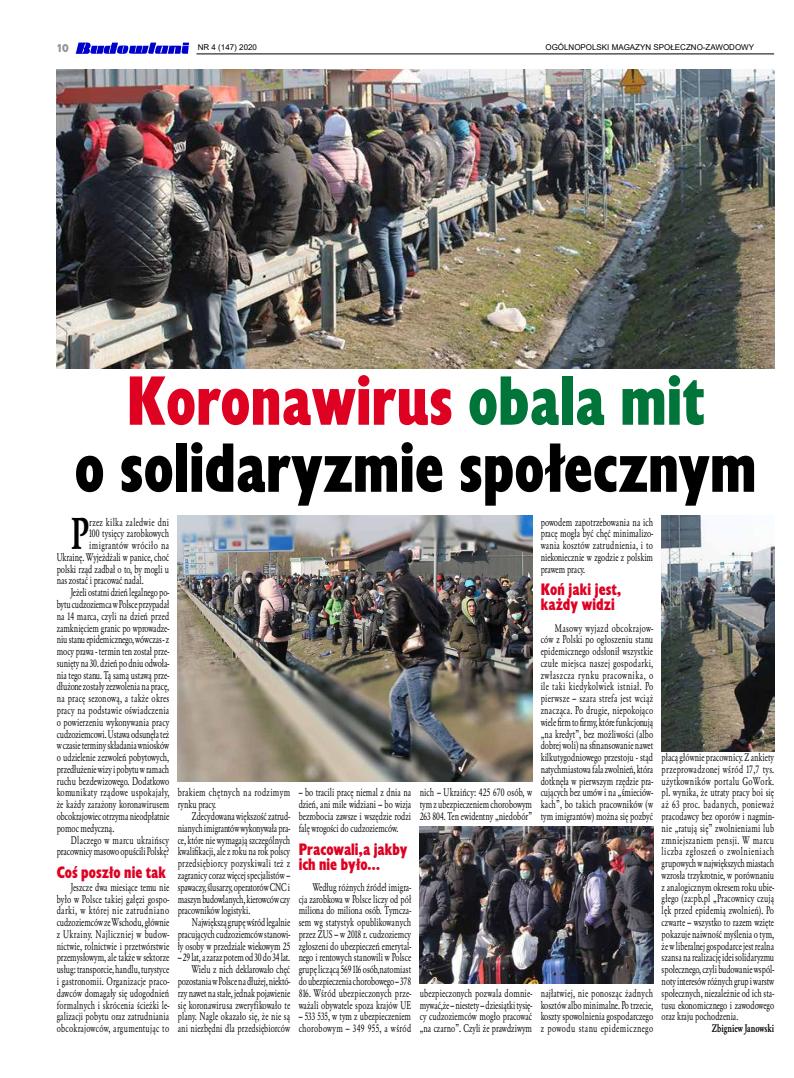
<style>
.page{position:relative;width:794px;height:1078px;background:#fff}
.page>*{position:absolute;margin:0;border:0;box-sizing:border-box;transform-origin:0 0}
.t1{font:67px/67px "EFN Gilead Blk Cnd";color:#000;text-align:center}
.t2{font:700 40.6px "EFN Garamo Cnd";color:#000}
.t3{font:16px/15px "EFN Gilead Blk Cnd";color:#de0122}
.t4{font:11px "EFN Gilead Blk Cnd";color:#969696}
.t5{font:10px/11.8px "EFN Garamo Cnd";color:#000;text-align:justify}
.t6{font:10px/11.8px "EFN Garamo Cnd";letter-spacing:.035em;color:#000}
.t7{font:10px "EFN Garamo Cnd";letter-spacing:.025em;color:#000}
.t8{font:10px "EFN Garamo Cnd";letter-spacing:.03em;color:#000}
.t9{font:700 10px "EFN Garamo Cnd";color:#000}
.t10{font:8px "Arial";color:#000}
.s1{color:#de0122}
.s2{color:#00753a}
</style>
<div class="page">
<hr style="left:196px;top:54px;width:578px;height:1px;background:#000">
<svg style="left:76px;top:43px;width:113px;height:11px"></svg>
<img style="left:57px;top:69px;width:717px;height:299px">
<img style="left:178px;top:515px;width:354px;height:266px">
<img style="left:420px;top:826px;width:233px;height:157px">
<img style="left:661px;top:515px;width:113px;height:236px">
<p class="t4" style="left:57px;top:40px;width:13px">10</p>
<p class="t10" style="left:198px;top:42px;width:61px">NR 4 (147) 2020</p>
<p class="t10" style="left:545px;top:41px;width:210px">OGÓLNOPOLSKI MAGAZYN SPOŁECZNO-ZAWODOWY</p>
<h1 class="t1" style="left:74px;top:366px;width:683px"><span class="s1">Koronawirus</span> <span class="s2">obala mit<br></span>o solidaryzmie społecznym</h1>
<h2 class="t2" style="left:71px;top:503px;width:20px">P</h2>
<p class="t8" style="left:89px;top:513px;width:81px">rzez kilka zaledwie dni</p>
<p class="t5" style="left:89px;top:527px;width:81px">100 tysięcy zarobkowych</p>
<p class="t6" style="left:89px;top:539px;width:81px">imigrantów wróciło na</p>
<p class="t5" style="left:57px;top:550px;width:114px">Ukrainę. Wyjeżdżali w panice, choć</p>
<p class="t5" style="left:57px;top:562px;width:114px">polski rząd zadbał o to, by mogli u</p>
<p class="t5" style="left:57px;top:574px;width:88px">nas zostać i pracować nadal.</p>
<p class="t5" style="left:71px;top:586px;width:100px">Jeżeli ostatni dzień legalnego po-</p>
<p class="t5" style="left:57px;top:597px;width:114px">bytu cudzoziemca w Polsce przypadał</p>
<p class="t5" style="left:57px;top:609px;width:114px">na 14 marca, czyli na dzień przed</p>
<p class="t5" style="left:57px;top:621px;width:114px">zamknięciem granic po wprowadze-</p>
<p class="t5" style="left:57px;top:633px;width:114px">niu stanu epidemicznego, wówczas - z</p>
<p class="t5" style="left:57px;top:644px;width:114px">mocy prawa - termin ten został prze-</p>
<p class="t5" style="left:57px;top:656px;width:114px">sunięty na 30. dzień po dniu odwoła-</p>
<p class="t5" style="left:57px;top:668px;width:114px">nia tego stanu. Tą samą ustawą prze-</p>
<p class="t5" style="left:57px;top:680px;width:114px">dłużone zostały zezwolenia na pracę,</p>
<p class="t7" style="left:57px;top:690px;width:114px">na pracę sezonową, a także okres</p>
<p class="t7" style="left:57px;top:702px;width:114px">pracy na podstawie oświadczenia</p>
<p class="t5" style="left:57px;top:715px;width:114px">o powierzeniu wykonywania pracy</p>
<p class="t5" style="left:57px;top:727px;width:114px">cudzoziemcowi. Ustawa odsunęła też</p>
<p class="t5" style="left:57px;top:739px;width:114px">w czasie terminy składania wniosków</p>
<p class="t5" style="left:57px;top:750px;width:114px">o udzielenie zezwoleń pobytowych,</p>
<p class="t5" style="left:57px;top:762px;width:114px">przedłużenie wizy i pobytu w ramach</p>
<p class="t5" style="left:57px;top:774px;width:114px">ruchu bezdewizowego. Dodatkowo</p>
<p class="t6" style="left:57px;top:786px;width:114px">komunikaty rządowe uspokajały,</p>
<p class="t5" style="left:57px;top:797px;width:114px">że każdy zarażony koronawirusem</p>
<p class="t5" style="left:57px;top:809px;width:114px">obcokrajowiec otrzyma nieodpłatnie</p>
<p class="t5" style="left:57px;top:821px;width:59px">pomoc medyczną.</p>
<p class="t7" style="left:71px;top:831px;width:100px">Dlaczego w marcu ukraińscy</p>
<p class="t5" style="left:57px;top:845px;width:114px">pracownicy masowo opuścili Polskę?</p>
<h3 class="t3" style="left:57px;top:864px;width:111px">Coś poszło nie tak</h3>
<p class="t5" style="left:57px;top:880px;width:114px;text-indent:14px">Jeszcze dwa miesiące temu nie było w Polsce takiej gałęzi gospo&shy;darki, w której nie zatrudniano cudzoziemców ze Wschodu, głównie z Ukrainy. Najliczniej w budow&shy;nictwie, rolnictwie i przetwórstwie przemysłowym, ale także w sektorze usług: transporcie, handlu, turystyce i gastronomii. Organizacje praco&shy;dawców domagały się udogodnień formalnych i skrócenia ścieżki le&shy;galizacji pobytu oraz zatrudniania obcokrajowców, argumentując to</p>
<p class="t6" style="left:178px;top:786px;width:114px">brakiem chętnych na rodzimym rynku pracy.</p>
<p class="t5" style="left:178px;top:809px;width:114px;text-indent:14px">Zdecydowana większość zatrud&shy;nianych imigrantów wykonywała pra&shy;ce, które nie wymagają szczególnych kwalifikacji, ale z roku na rok polscy przedsiębiorcy pozyskiwali też z zagranicy coraz więcej specjalistów – spawaczy, ślusarzy, operatorów CNC i maszyn budowlanych, kierowców czy pracowników logistyki.</p>
<p class="t5" style="left:178px;top:915px;width:114px;text-indent:14px">Największą grupę wśród legalnie pracujących cudzoziemców stanowi&shy;ły osoby w przedziale wiekowym 25</p>
<p class="t5" style="left:178px;top:950px;width:114px;text-align:right">– 29 lat, a zaraz potem od 30 do 34 lat.<br>Wielu z nich deklarowało chęć pozostania w Polsce na dłużej, niektó&shy;rzy nawet na stałe, jednak pojawienie się koronawirusa zweryfikowało te plany. Nagle okazało się, że nie są ani niezbędni dla przedsiębiorców</p>
<p class="t5" style="left:299px;top:786px;width:114px">– bo tracili pracę niemal z dnia na dzień, ani mile widziani – bo wizja bezrobocia zawsze i wszędzie rodzi falę wrogości do cudzoziemców.</p>
<h3 class="t3" style="left:299px;top:841px;width:110px">Pracowali,a jakby ich nie było...</h3>
<p class="t5" style="left:299px;top:880px;width:114px;text-indent:14px">Według różnych źródeł imigra&shy;cja zarobkowa w Polsce liczy od pół miliona do miliona osób. Tymcza&shy;sem wg statystyk opublikowanych przez ZUS – w 2018 r. cudzoziemcy zgłoszeni do ubezpieczeń emerytal&shy;nego i rentowych stanowili w Polsce grupę liczącą 569 116 osób,natomiast do ubezpieczenia chorobowego – 378<br>816. Wśród ubezpieczonych prze&shy;ważali obywatele spoza krajów UE</p>
<p class="t5" style="left:299px;top:1009px;width:114px">– 533 535, w tym z ubezpieczeniem chorobowym – 349 955, a wśród</p>
<p class="t5" style="left:420px;top:786px;width:114px">nich – Ukraińcy: 425 670 osób, w tym z ubezpieczeniem chorobowym 263 804. Ten ewidentny „niedobór”</p>
<p class="t5" style="left:540px;top:515px;width:114px">powodem zapotrzebowania na ich pracę mogła być chęć minimalizo&shy;wania kosztów zatrudnienia, i to niekoniecznie w zgodzie z polskim prawem pracy.</p>
<h3 class="t3" style="left:540px;top:582px;width:82px">Koń jaki jest, każdy widzi</h3>
<p class="t5" style="left:540px;top:621px;width:114px;text-indent:14px">Masowy wyjazd obcokrajow&shy;ców z Polski po ogłoszeniu stanu epidemicznego odsłonił wszystkie czułe miejsca naszej gospodarki, zwłaszcza rynku pracownika, o ile taki kiedykolwiek istniał. Po pierwsze – szara strefa jest wciąż znacząca. Po drugie, niepokojąco wiele firm to firmy, które funkcjonują „na kredyt”, bez możliwości (albo dobrej woli) na sfinansowanie nawet kilkutygodniowego przestoju - stąd natychmiastowa fala zwolnień, która dotknęła w pierwszym rzędzie pra&shy;cujących bez umów i na „śmieciów&shy;kach”, bo takich pracowników (w tym imigrantów) można się pozbyć</p>
<p class="t5" style="left:420px;top:986px;width:114px">ubezpieczonych pozwala domnie&shy;mywać,że – niestety – dziesiątki tysię&shy;cy cudzoziemców mogło pracować „na czarno”. Czyli że prawdziwym</p>
<p class="t5" style="left:540px;top:986px;width:114px">najłatwiej, nie ponosząc żadnych kosztów albo minimalne. Po trzecie, koszty spowolnienia gospodarczego z powodu stanu epidemicznego</p>
<p class="t5" style="left:661px;top:750px;width:114px">płacą głównie pracownicy. Z ankiety przeprowadzonej wśród 17,7 tys. użytkowników portalu GoWork. pl. wynika, że utraty pracy boi się aż 63 proc. badanych, ponieważ pracodawcy bez oporów i nagmin&shy;nie „ratują się” zwolnieniami lub zmniejszaniem pensji. W marcu liczba zgłoszeń o zwolnieniach grupowych w największych miastach wzrosła trzykrotnie, w porównaniu z analogicznym okresem roku ubie&shy;głego (za:pb.pl „Pracownicy czują lęk przed epidemią zwolnień). Po czwarte – wszystko to razem wzięte pokazuje naiwność myślenia o tym, że w liberalnej gospodarce jest realna szansa na realizację idei solidaryzmu społecznego, czyli budowanie wspól&shy;noty interesów różnych grup i warstw społecznych, niezależnie od ich sta&shy;tusu ekonomicznego i zawodowego oraz kraju pochodzenia.</p>
<p class="t9" style="left:712px;top:1020px;width:64px">Zbigniew Janowski</p>
</div>
